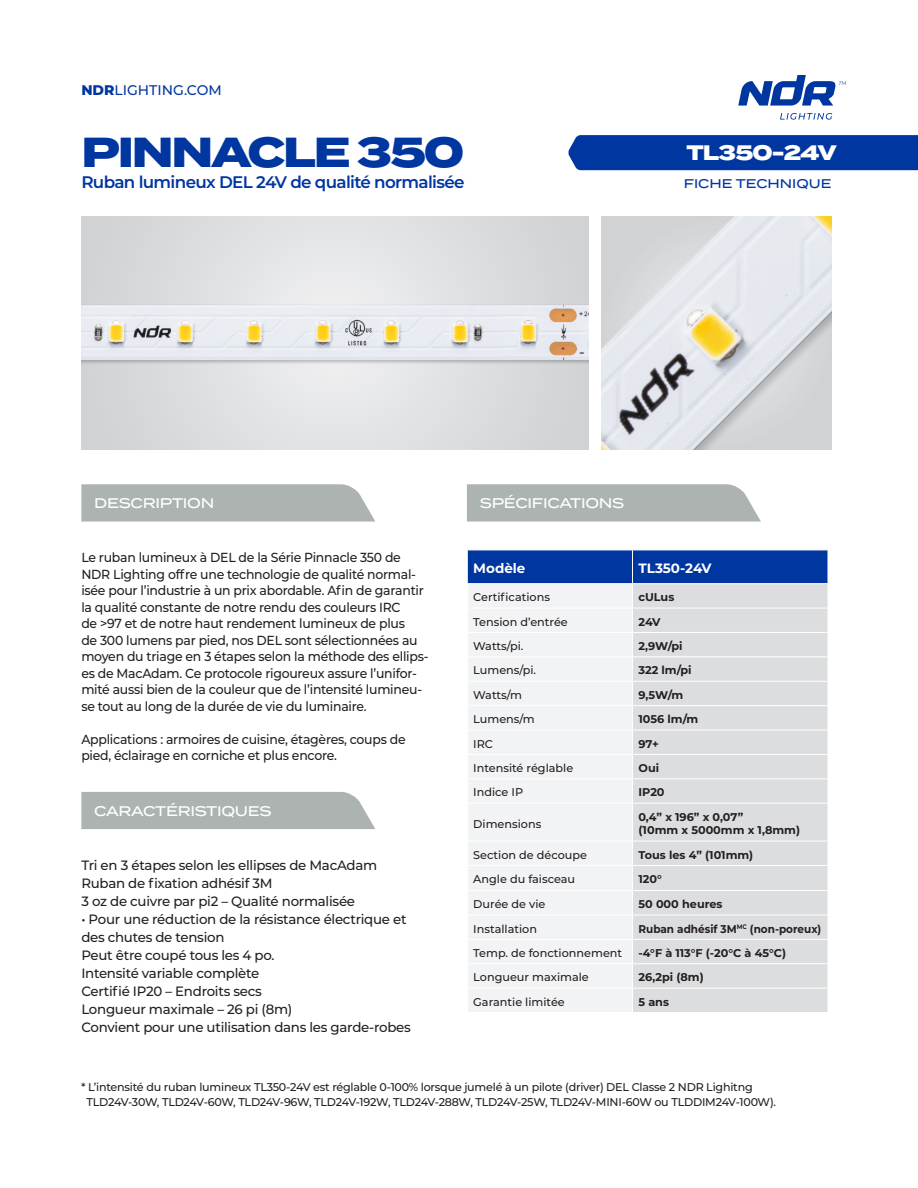
<style>
.page{position:relative;width:918px;height:1188px;background:#fff}
.page>*{position:absolute;margin:0;border:0;box-sizing:border-box;transform-origin:0 0}
.t1{font:800 42px "Termina";letter-spacing:-.05em;color:#0036a0}
.t2{font:800 21px "Termina";letter-spacing:-.04em;color:#fff}
.t3{font:600 16.8px "Montserrat";letter-spacing:-.04em;color:#0036a0}
.t4{font:500 13.95px "Termina";letter-spacing:-.02em;color:#fff}
.t5{font:500 13.95px "Montserrat";color:#0036a0}
.t6{font:500 13.5px/18px "Montserrat";letter-spacing:-.02em;color:#231f20}
.t7{font:700 13.5px "Montserrat";color:#fff}
.t8{font:500 13.2px/16.5px "Montserrat";letter-spacing:-.02em;color:#231f20;scale:.95 1}
.t9{font:500 12.6px "Termina";color:#0036a0}
.t10{font:500 11.25px "Montserrat";letter-spacing:-.015em;color:#231f20}
.t11{font:700 11.25px "Montserrat";color:#231f20}
.t12{font:700 11.25px "Montserrat";color:#231f20;scale:.93 1}
.s1{font-weight:800}
</style>
<div class="page">
<svg style="left:780px;top:113px;width:52px;height:7px"></svg>
<svg style="left:738px;top:75px;width:108px;height:31px"></svg>
<div style="left:568px;top:135px;width:350px;height:35px;background:#0036a0"></div>
<svg style="left:81px;top:484px;width:294px;height:38px;background:#b0b7b5"></svg>
<div style="left:81px;top:792px;width:294px;height:37px;background:#acb3b1"></div>
<svg style="left:467px;top:484px;width:294px;height:38px;background:#b0b7b5"></svg>
<div style="left:468px;top:804px;width:164px;height:208px;background:#f2f3f4"></div>
<div style="left:633px;top:804px;width:195px;height:208px;background:#dcdddf"></div>
<svg style="left:468px;top:551px;width:360px;height:252px"></svg>
<hr style="left:467px;top:841px;width:166px;height:1px;background:#fff">
<hr style="left:633px;top:841px;width:195px;height:1px;background:#fff">
<hr style="left:467px;top:865px;width:166px;height:1px;background:#fff">
<hr style="left:633px;top:865px;width:195px;height:1px;background:#fff">
<hr style="left:467px;top:890px;width:166px;height:1px;background:#fff">
<hr style="left:633px;top:890px;width:195px;height:1px;background:#fff">
<hr style="left:467px;top:915px;width:166px;height:1px;background:#fff">
<hr style="left:633px;top:915px;width:195px;height:1px;background:#fff">
<hr style="left:467px;top:939px;width:166px;height:1px;background:#fff">
<hr style="left:633px;top:939px;width:195px;height:1px;background:#fff">
<hr style="left:467px;top:963px;width:166px;height:1px;background:#fff">
<hr style="left:633px;top:963px;width:195px;height:1px;background:#fff">
<hr style="left:467px;top:988px;width:166px;height:1px;background:#fff">
<hr style="left:633px;top:988px;width:195px;height:1px;background:#fff">
<hr style="left:632px;top:550px;width:1px;height:33px;background:#fff">
<hr style="left:467px;top:583px;width:166px;height:1px;background:#fff">
<hr style="left:633px;top:583px;width:195px;height:1px;background:#fff">
<div style="left:81px;top:216px;width:507px;height:233px;background:#dcdddf"></div>
<img style="left:81px;top:248px;width:507px;height:179px">
<img style="left:602px;top:216px;width:229px;height:233px">
<p class="t5" style="left:81px;top:80px;width:142px"><span class="s1">NDR</span>LIGHTING.COM</p>
<p class="t1" style="left:81px;top:121px;width:385px">PINNACLE 350</p>
<p class="t3" style="left:81px;top:170px;width:385px">Ruban lumineux DEL 24V de qualité normalisée</p>
<p class="t2" style="left:687px;top:137px;width:152px">TL350-24V</p>
<p class="t9" style="left:684px;top:174px;width:149px">FICHE TECHNIQUE</p>
<p class="t4" style="left:94px;top:493px;width:122px">DESCRIPTION</p>
<p class="t8" style="left:81px;top:549px;width:367px">Le ruban lumineux à DEL de la Série Pinnacle 350 de NDR Lighting offre une technologie de qualité normal&shy;isée pour l’industrie à un prix abordable. Afin de garantir la qualité constante de notre rendu des couleurs IRC<br>de &gt;97 et de notre haut rendement lumineux de plus<br>de 300 lumens par pied, nos DEL sont sélectionnées au moyen du triage en 3 étapes selon la méthode des ellips&shy;es de MacAdam. Ce protocole rigoureux assure l’unifor&shy;mité aussi bien de la couleur que de l’intensité lumineu&shy;se tout au long de la durée de vie du luminaire.</p>
<p class="t8" style="left:81px;top:730px;width:343px">Applications : armoires de cuisine, étagères, coups de pied, éclairage en corniche et plus encore.</p>
<p class="t4" style="left:94px;top:800px;width:179px">CARACTÉRISTIQUES</p>
<p class="t6" style="left:81px;top:856px;width:297px">Tri en 3 étapes selon les ellipses de MacAdam</p>
<p class="t6" style="left:81px;top:874px;width:193px">Ruban de fixation adhésif 3M</p>
<p class="t6" style="left:81px;top:892px;width:275px">3 oz de cuivre par pi2 – Qualité normalisée</p>
<p class="t6" style="left:81px;top:910px;width:327px">• Pour une réduction de la résistance électrique et des chutes de tension</p>
<p class="t6" style="left:81px;top:946px;width:195px">Peut être coupé tous les 4 po.</p>
<p class="t6" style="left:81px;top:964px;width:179px">Intensité variable complète</p>
<p class="t6" style="left:81px;top:982px;width:182px">Certifié IP20 – Endroits secs</p>
<p class="t6" style="left:81px;top:1000px;width:213px">Longueur maximale – 26 pi (8m)</p>
<p class="t6" style="left:81px;top:1018px;width:331px">Convient pour une utilisation dans les garde-robes</p>
<p class="t4" style="left:480px;top:493px;width:146px">SPÉCIFICATIONS</p>
<p class="t7" style="left:473px;top:559px;width:54px">Modèle</p>
<p class="t7" style="left:639px;top:559px;width:75px">TL350-24V</p>
<p class="t10" style="left:473px;top:589px;width:78px">Certifications</p>
<p class="t11" style="left:639px;top:589px;width:37px">cULus</p>
<p class="t10" style="left:473px;top:614px;width:96px">Tension d’entrée</p>
<p class="t11" style="left:639px;top:614px;width:24px">24V</p>
<p class="t10" style="left:473px;top:638px;width:52px">Watts/pi.</p>
<p class="t11" style="left:639px;top:638px;width:46px">2,9W/pi</p>
<p class="t10" style="left:473px;top:663px;width:64px">Lumens/pi.</p>
<p class="t11" style="left:639px;top:662px;width:55px">322 lm/pi</p>
<p class="t10" style="left:473px;top:687px;width:50px">Watts/m</p>
<p class="t11" style="left:639px;top:687px;width:46px">9,5W/m</p>
<p class="t10" style="left:473px;top:711px;width:63px">Lumens/m</p>
<p class="t11" style="left:639px;top:711px;width:61px">1056 lm/m</p>
<p class="t10" style="left:473px;top:736px;width:21px">IRC</p>
<p class="t11" style="left:639px;top:736px;width:22px">97+</p>
<p class="t10" style="left:473px;top:760px;width:101px">Intensité réglable</p>
<p class="t11" style="left:639px;top:760px;width:22px">Oui</p>
<p class="t10" style="left:473px;top:785px;width:51px">Indice IP</p>
<p class="t11" style="left:639px;top:784px;width:28px">IP20</p>
<p class="t10" style="left:473px;top:816px;width:70px">Dimensions</p>
<p class="t11" style="left:639px;top:809px;width:106px">0,4” x 196” x 0,07”</p>
<p class="t11" style="left:639px;top:822px;width:163px">(10mm x 5000mm x 1,8mm)</p>
<p class="t10" style="left:473px;top:847px;width:115px">Section de découpe</p>
<p class="t11" style="left:639px;top:847px;width:116px">Tous les 4” (101mm)</p>
<p class="t10" style="left:473px;top:872px;width:103px">Angle du faisceau</p>
<p class="t11" style="left:639px;top:871px;width:25px">120°</p>
<p class="t10" style="left:473px;top:896px;width:74px">Durée de vie</p>
<p class="t11" style="left:639px;top:896px;width:86px">50 000 heures</p>
<p class="t10" style="left:473px;top:921px;width:65px">Installation</p>
<p class="t12" style="left:639px;top:920px;width:198px">Ruban adhésif 3M<sup>MC</sup> (non-poreux)</p>
<p class="t10" style="left:473px;top:945px;width:150px">Temp. de fonctionnement</p>
<p class="t11" style="left:639px;top:945px;width:149px">-4°F à 113°F (-20°C à 45°C)</p>
<p class="t10" style="left:473px;top:970px;width:117px">Longueur maximale</p>
<p class="t11" style="left:639px;top:969px;width:67px">26,2pi (8m)</p>
<p class="t10" style="left:473px;top:994px;width:93px">Garantie limitée</p>
<p class="t11" style="left:639px;top:994px;width:32px">5 ans</p>
<p class="t10" style="left:81px;top:1079px;width:673px">* L’intensité du ruban lumineux TL350-24V est réglable 0-100% lorsque jumelé à un pilote (driver) DEL Classe 2 NDR Lighitng</p>
<p class="t10" style="left:87px;top:1094px;width:691px">TLD24V-30W, TLD24V-60W, TLD24V-96W, TLD24V-192W, TLD24V-288W, TLD24V-25W, TLD24V-MINI-60W ou TLDDIM24V-100W).</p>
</div>
